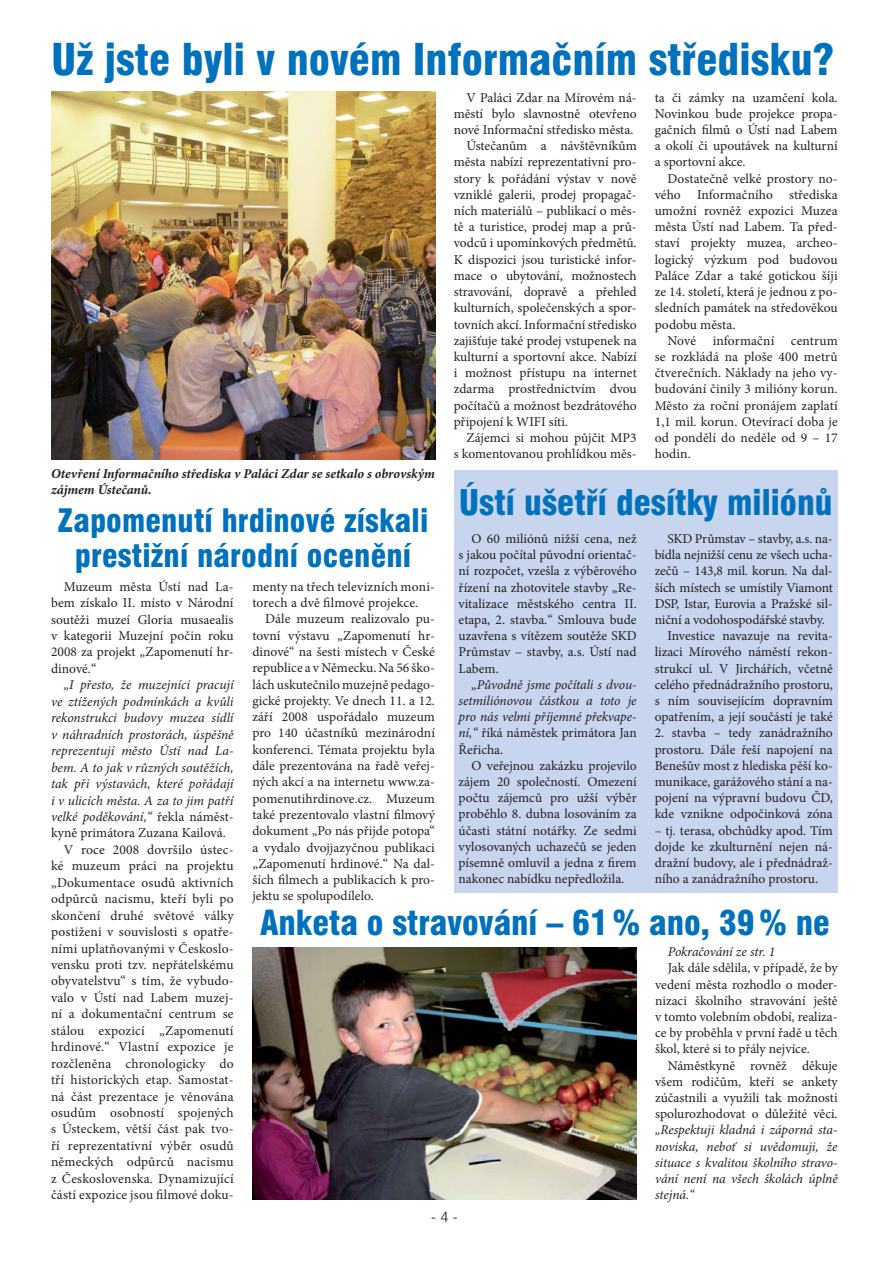
<style>
.page{position:relative;width:893px;height:1263px;background:#fff}
.page>*{position:absolute;margin:0;border:0;box-sizing:border-box;transform-origin:0 0}
.t1{font:900 condensed 42.75px "Swiss 721 AT";color:#0071bc}
.t2{font:900 condensed 34.5px "Swiss 721 AT";color:#0071bc}
.t3{font:900 condensed 33.75px "Swiss 721 AT";color:#0071bc}
.t4{font:900 condensed 31.5px/34.5px "Swiss 721 AT";letter-spacing:.005em;color:#0071bc;text-align:center}
.t5{font:300 15px "Swiss 721 AT";color:#231f20}
.t6{font:13.5px/16.2px "Minion Pro";color:#231f20;text-align:justify}
.t7{font:italic 13.5px/16.2px "Minion Pro";letter-spacing:-.005em;color:#231f20;text-align:justify}
.t8{font:italic 700 13.5px/16.2px "Minion Pro";letter-spacing:-.005em;color:#231f20}
.s1{font-style:normal}
</style>
<div class="page">
<div style="left:454px;top:471px;width:384px;height:422px;background:#c7d5ee"></div>
<img style="left:252px;top:947px;width:384px;height:252px">
<img style="left:51px;top:92px;width:384px;height:367px">
<h1 class="t1" style="left:51px;top:39px;width:784px">Už jste byli v novém Informačním středisku?</h1>
<p class="t6" style="left:466px;top:90px;width:172px">V Paláci Zdar na Mírovém ná-</p>
<p class="t6" style="left:454px;top:107px;width:184px">městí bylo slavnostně otevřeno</p>
<p class="t6" style="left:454px;top:123px;width:181px">nové Informační středisko města.</p>
<p class="t6" style="left:466px;top:139px;width:172px">Ústečanům a návštěvníkům</p>
<p class="t6" style="left:454px;top:155px;width:184px">města nabízí reprezentativní pro-</p>
<p class="t6" style="left:454px;top:171px;width:184px">story k pořádání výstav v nově</p>
<p class="t6" style="left:454px;top:188px;width:184px">vzniklé galerii, prodej propagač-</p>
<p class="t6" style="left:454px;top:204px;width:184px">ních materiálů – publikací o měs-</p>
<p class="t6" style="left:454px;top:220px;width:184px">tě a turistice, prodej map a prů-</p>
<p class="t6" style="left:454px;top:236px;width:184px">vodců i upomínkových předmětů.</p>
<p class="t6" style="left:454px;top:252px;width:184px">K dispozici jsou turistické infor-</p>
<p class="t6" style="left:454px;top:269px;width:184px">mace o ubytování, možnostech</p>
<p class="t6" style="left:454px;top:285px;width:184px">stravování, dopravě a přehled</p>
<p class="t6" style="left:454px;top:301px;width:184px">kulturních, společenských a spor-</p>
<p class="t6" style="left:454px;top:317px;width:184px">tovních akcí. Informační středisko</p>
<p class="t6" style="left:454px;top:333px;width:185px">zajišťuje také prodej vstupenek na</p>
<p class="t6" style="left:454px;top:350px;width:184px">kulturní a sportovní akce. Nabízí</p>
<p class="t6" style="left:454px;top:366px;width:185px">i možnost přístupu na internet</p>
<p class="t6" style="left:454px;top:382px;width:185px">zdarma prostřednictvím dvou</p>
<p class="t6" style="left:454px;top:398px;width:185px">počítačů a možnost bezdrátového</p>
<p class="t6" style="left:454px;top:414px;width:116px">připojení k WIFI síti.</p>
<p class="t6" style="left:466px;top:431px;width:172px">Zájemci si mohou půjčit MP3</p>
<p class="t6" style="left:454px;top:447px;width:184px">s komentovanou prohlídkou měs-</p>
<p class="t6" style="left:655px;top:90px;width:184px">ta či zámky na uzamčení kola.<br>Novinkou bude projekce propa&shy;gačních filmů o Ústí nad Labem a okolí či upoutávek na kulturní a sportovní akce.</p>
<p class="t6" style="left:655px;top:171px;width:184px;text-indent:13px">Dostatečně velké prostory no&shy;vého Informačního střediska umožní rovněž expozici Muzea města Ústí nad Labem. Ta před&shy;staví projekty muzea, archeo&shy;logický výzkum pod budovou Paláce Zdar a také gotickou šíji ze 14. století, která je jednou z po&shy;sledních památek na středověkou podobu města.</p>
<p class="t6" style="left:655px;top:333px;width:185px;text-indent:13px">Nové informační centrum se rozkládá na ploše 400 metrů čtverečních. Náklady na jeho vy&shy;budování činily 3 milióny korun.<br>Město za roční pronájem zaplatí 1,1 mil. korun. Otevírací doba je od pondělí do neděle od 9 – 17 hodin.</p>
<p class="t8" style="left:51px;top:466px;width:386px">Otevření Informačního střediska v Paláci Zdar se setkalo s obrovským zájmem Ústečanů.</p>
<h2 class="t2" style="left:459px;top:485px;width:375px">Ústí ušetří desítky miliónů</h2>
<h3 class="t4" style="left:58px;top:505px;width:372px">Zapomenutí hrdinové získali prestižní národní ocenění</h3>
<p class="t6" style="left:459px;top:532px;width:180px;text-indent:13px">O 60 miliónů nižší cena, než s jakou počítal původní orientač&shy;ní rozpočet, vzešla z výběrového řízení na zhotovitele stavby „Re&shy;vitalizace městského centra II. etapa, 2. stavba.“ Smlouva bude uzavřena s vítězem soutěže SKD Průmstav – stavby, a.s. Ústí nad Labem.</p>
<p class="t7" style="left:459px;top:677px;width:180px;text-indent:13px">„Původně jsme počítali s dvou&shy;setmiliónovou částkou a toto je pro nás velmi příjemné překvape&shy;ní,“ <span class="s1">říká náměstek primátora Jan Řeřicha.</span></p>
<p class="t6" style="left:459px;top:758px;width:180px;text-indent:13px">O veřejnou zakázku projevilo zájem 20 společností. Omezení počtu zájemců pro užší výběr proběhlo 8. dubna losováním za účasti státní notářky. Ze sedmi vylosovaných uchazečů se jeden písemně omluvil a jedna z firem nakonec nabídku nepředložila.</p>
<p class="t6" style="left:667px;top:532px;width:167px">SKD Průmstav – stavby, a.s. na-</p>
<p class="t6" style="left:655px;top:548px;width:180px">bídla nejnižší cenu ze všech ucha-</p>
<p class="t6" style="left:655px;top:564px;width:180px">zečů – 143,8 mil. korun. Na dal-</p>
<p class="t6" style="left:655px;top:580px;width:180px">ších místech se umístily Viamont</p>
<p class="t6" style="left:655px;top:596px;width:180px">DSP, Istar, Eurovia a Pražské sil-</p>
<p class="t6" style="left:655px;top:613px;width:172px">niční a vodohospodářské stavby.</p>
<p class="t6" style="left:667px;top:629px;width:167px">Investice navazuje na revita-</p>
<p class="t6" style="left:655px;top:645px;width:180px">lizaci Mírového náměstí rekon-</p>
<p class="t6" style="left:655px;top:661px;width:180px">strukcí ul. V Jirchářích, včetně</p>
<p class="t6" style="left:655px;top:677px;width:180px">celého přednádražního prostoru,</p>
<p class="t6" style="left:655px;top:694px;width:180px">s ním souvisejícím dopravním</p>
<p class="t6" style="left:655px;top:710px;width:180px">opatřením, a její součástí je také</p>
<p class="t6" style="left:655px;top:726px;width:180px">2. stavba – tedy zanádražního prostoru. Dále řeší napojení na Benešův most z hlediska pěší ko&shy;munikace, garážového stání a na&shy;pojení na výpravní budovu ČD, kde vznikne odpočinková zóna</p>
<p class="t6" style="left:655px;top:823px;width:180px">– tj. terasa, obchůdky apod. Tím dojde ke zkulturnění nejen ná&shy;dražní budovy, ale i přednádraž&shy;ního a zanádražního prostoru.</p>
<p class="t6" style="left:51px;top:579px;width:184px;text-indent:13px">Muzeum města Ústí nad La&shy;bem získalo II. místo v Národní soutěži muzeí Gloria musaealis v kategorii Muzejní počin roku 2008 za projekt „Zapomenutí hr&shy;dinové.“</p>
<p class="t7" style="left:64px;top:678px;width:171px">„I přesto, že muzejníci pracují</p>
<p class="t7" style="left:51px;top:695px;width:184px">ve ztížených podmínkách a kvůli</p>
<p class="t7" style="left:51px;top:711px;width:184px">rekonstrukci budovy muzea sídlí</p>
<p class="t7" style="left:51px;top:727px;width:184px">v náhradních prostorách, úspěšně</p>
<p class="t7" style="left:51px;top:744px;width:184px">reprezentují město Ústí nad La-</p>
<p class="t7" style="left:51px;top:760px;width:184px">bem. A to jak v různých soutěžích,</p>
<p class="t7" style="left:51px;top:777px;width:184px">tak při výstavách, které pořádají</p>
<p class="t7" style="left:51px;top:793px;width:184px">i v ulicích města. A za to jim patří</p>
<p class="t7" style="left:51px;top:810px;width:184px">velké poděkování,“ <span class="s1">řekla náměst-</span></p>
<p class="t6" style="left:51px;top:826px;width:176px">kyně primátora Zuzana Kailová.</p>
<p class="t6" style="left:64px;top:842px;width:171px">V roce 2008 dovršilo ústec-</p>
<p class="t6" style="left:51px;top:859px;width:184px">ké muzeum práci na projektu</p>
<p class="t6" style="left:51px;top:875px;width:184px">„Dokumentace osudů aktivních</p>
<p class="t6" style="left:51px;top:892px;width:184px">odpůrců nacismu, kteří byli po</p>
<p class="t6" style="left:51px;top:908px;width:184px">skončení druhé světové války</p>
<p class="t6" style="left:51px;top:925px;width:184px">postiženi v souvislosti s opatře-</p>
<p class="t6" style="left:51px;top:941px;width:184px">ními uplatňovanými v Českoslo-</p>
<p class="t6" style="left:51px;top:958px;width:184px">vensku proti tzv. nepřátelskému</p>
<p class="t6" style="left:51px;top:974px;width:184px">obyvatelstvu“ s tím, že vybudo-</p>
<p class="t6" style="left:51px;top:990px;width:184px">valo v Ústí nad Labem muzej-</p>
<p class="t6" style="left:51px;top:1007px;width:184px">ní a dokumentační centrum se</p>
<p class="t6" style="left:51px;top:1023px;width:184px">stálou expozicí „Zapomenutí</p>
<p class="t6" style="left:51px;top:1040px;width:184px">hrdinové.“ Vlastní expozice je</p>
<p class="t6" style="left:51px;top:1056px;width:184px">rozčleněna chronologicky do</p>
<p class="t6" style="left:51px;top:1073px;width:184px">tří historických etap. Samostat-</p>
<p class="t6" style="left:51px;top:1089px;width:184px">ná část prezentace je věnována</p>
<p class="t6" style="left:51px;top:1106px;width:184px">osudům osobností spojených</p>
<p class="t6" style="left:51px;top:1122px;width:184px">s Ústeckem, větší část pak tvo-</p>
<p class="t6" style="left:51px;top:1138px;width:184px">ří reprezentativní výběr osudů</p>
<p class="t6" style="left:51px;top:1155px;width:184px">německých odpůrců nacismu</p>
<p class="t6" style="left:51px;top:1171px;width:184px">z Československa. Dynamizující</p>
<p class="t6" style="left:51px;top:1188px;width:184px">částí expozice jsou filmové doku-</p>
<p class="t6" style="left:252px;top:579px;width:184px">menty na třech televizních moni&shy;torech a dvě filmové projekce.</p>
<p class="t6" style="left:252px;top:612px;width:184px;text-indent:13px">Dále muzeum realizovalo pu&shy;tovní výstavu „Zapomenutí hr&shy;dinové“ na šesti místech v České republice a v Německu. Na 56 ško&shy;lách uskutečnilo muzejně pedago&shy;gické projekty. Ve dnech 11. a 12. září 2008 uspořádalo muzeum pro 140 účastníků mezinárodní konferenci. Témata projektu byla dále prezentována na řadě veřej&shy;ných akcí a na internetu www.za&shy;pomenutihrdinove.cz. Muzeum také prezentovalo vlastní filmový dokument „Po nás přijde potopa“ a vydalo dvojjazyčnou publikaci „Zapomenutí hrdinové.“ Na dal&shy;ších filmech a publikacích k pro&shy;jektu se spolupodílelo.</p>
<h3 class="t3" style="left:260px;top:906px;width:571px">Anketa o stravování – 61 % ano, 39 % ne</h3>
<p class="t7" style="left:668px;top:945px;width:109px">Pokračování ze str. 1</p>
<p class="t6" style="left:655px;top:961px;width:184px;text-indent:13px">Jak dále sdělila, v případě, že by vedení města rozhodlo o moder&shy;nizaci školního stravování ještě v tomto volebním období, realiza&shy;ce by proběhla v první řadě u těch škol, které si to přály nejvíce.</p>
<p class="t6" style="left:655px;top:1058px;width:184px;text-indent:13px">Náměstkyně rovněž děkuje všem rodičům, kteří se ankety zúčastnili a využili tak možnosti spolurozhodovat o důležité věci.</p>
<p class="t7" style="left:655px;top:1123px;width:184px">„Respektuji kladná i záporná sta&shy;noviska, neboť si uvědomuji, že situace s kvalitou školního stravo&shy;vání není na všech školách úplně stejná.“</p>
<p class="t5" style="left:431px;top:1209px;width:28px">- 4 -</p>
</div>
